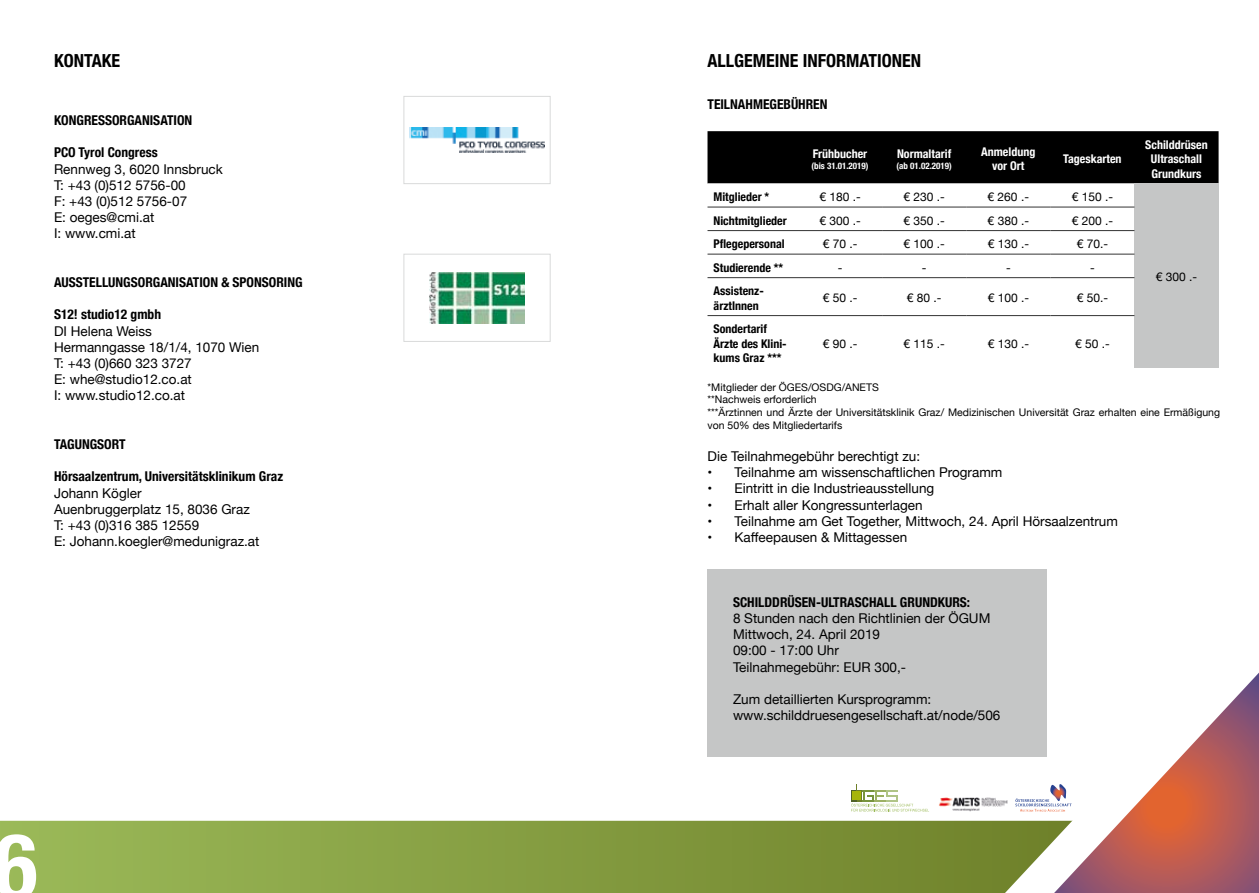
<style>
.page{position:relative;width:1259px;height:893px;background:#fff}
.page>*{position:absolute;margin:0;border:0;box-sizing:border-box;transform-origin:0 0}
.t1{font:700 condensed 90px "Helvetica Neue";color:#fff}
.t2{font:700 condensed 18px "Helvetica Neue";color:#000}
.t3{font:13.5px/16.2px "Helvetica Neue";color:#000}
.t4{font:700 condensed 13.5px "Helvetica Neue";color:#000}
.t5{font:12px "Helvetica Neue";color:#000}
.t6{font:700 condensed 12px/14.4px "Helvetica Neue";color:#000}
.t7{font:700 condensed 12px/14.4px "Helvetica Neue";color:#fff;text-align:center}
.t8{font:10.5px/12.6px "Helvetica Neue";color:#000}
.t9{font:700 condensed 9px "Helvetica Neue";color:#fff}
</style>
<div class="page">
<svg style="left:0;top:821px;width:925px;height:72px;background:#87a044"></svg>
<div style="left:925px;top:820px;width:47px;height:73px;background:#73872f"></div>
<svg style="left:972px;top:672px;width:287px;height:221px"></svg>
<img style="left:939px;top:795px;width:69px;height:17px">
<svg style="left:1015px;top:784px;width:56px;height:28px"></svg>
<svg style="left:851px;top:784px;width:78px;height:28px"></svg>
<div style="left:852px;top:792px;width:8px;height:8px;background:#a6b50a"></div>
<div style="left:707px;top:569px;width:340px;height:188px;background:#c5c6c6"></div>
<div style="left:707px;top:131px;width:511px;height:53px;background:#000"></div>
<svg style="left:707px;top:206px;width:427px;height:111px"></svg>
<div style="left:1134px;top:184px;width:84px;height:184px;background:#c5c6c6"></div>
<hr style="left:707px;top:207px;width:91px;height:1px;background:#333">
<hr style="left:798px;top:207px;width:84px;height:1px;background:#333">
<hr style="left:882px;top:207px;width:84px;height:1px;background:#333">
<hr style="left:966px;top:207px;width:84px;height:1px;background:#333">
<hr style="left:1050px;top:207px;width:84px;height:1px;background:#333">
<hr style="left:707px;top:230px;width:91px;height:1px;background:#333">
<hr style="left:798px;top:230px;width:84px;height:1px;background:#333">
<hr style="left:882px;top:230px;width:84px;height:1px;background:#333">
<hr style="left:966px;top:230px;width:84px;height:1px;background:#333">
<hr style="left:1050px;top:230px;width:84px;height:1px;background:#333">
<hr style="left:707px;top:254px;width:91px;height:1px;background:#333">
<hr style="left:798px;top:254px;width:84px;height:1px;background:#333">
<hr style="left:882px;top:254px;width:84px;height:1px;background:#333">
<hr style="left:966px;top:254px;width:84px;height:1px;background:#333">
<hr style="left:1050px;top:254px;width:84px;height:1px;background:#333">
<hr style="left:707px;top:277px;width:91px;height:1px;background:#333">
<hr style="left:798px;top:277px;width:84px;height:1px;background:#333">
<hr style="left:882px;top:277px;width:84px;height:1px;background:#333">
<hr style="left:966px;top:277px;width:84px;height:1px;background:#333">
<hr style="left:1050px;top:277px;width:84px;height:1px;background:#333">
<hr style="left:707px;top:315px;width:91px;height:1px;background:#333">
<hr style="left:798px;top:315px;width:84px;height:1px;background:#333">
<hr style="left:882px;top:315px;width:84px;height:1px;background:#333">
<hr style="left:966px;top:315px;width:84px;height:1px;background:#333">
<hr style="left:1050px;top:315px;width:84px;height:1px;background:#333">
<img style="left:409px;top:127px;width:135px;height:26px">
<img style="left:429px;top:272px;width:96px;height:51px">
<div style="left:403px;top:254px;width:147px;height:88px;border:1px solid #d9dada"></div>
<div style="left:403px;top:96px;width:147px;height:88px;border:1px solid #d9dada"></div>
<h2 class="t2" style="left:54px;top:45px;width:67px">KONTAKE</h2>
<p class="t4" style="left:54px;top:109px;width:140px">KONGRESSORGANISATION</p>
<p class="t4" style="left:54px;top:141px;width:105px">PCO Tyrol Congress</p>
<p class="t3" style="left:54px;top:162px;width:170px">Rennweg 3, 6020 Innsbruck<br>T: +43 (0)512 5756-00<br>F: +43 (0)512 5756-07<br>E: oeges@cmi.at<br>I: www.cmi.at</p>
<p class="t4" style="left:54px;top:271px;width:250px">AUSSTELLUNGSORGANISATION &amp; SPONSORING</p>
<p class="t4" style="left:54px;top:303px;width:109px">S12! studio12 gmbh</p>
<p class="t3" style="left:54px;top:324px;width:207px">DI Helena Weiss<br>Hermanngasse 18/1/4, 1070 Wien<br>T: +43 (0)660 323 3727<br>E: whe@studio12.co.at<br>I: www.studio12.co.at</p>
<p class="t4" style="left:54px;top:433px;width:73px">TAGUNGSORT</p>
<p class="t4" style="left:54px;top:465px;width:231px">Hörsaalzentrum, Universitätsklinikum Graz</p>
<p class="t3" style="left:54px;top:486px;width:207px">Johann Kögler<br>Auenbruggerplatz 15, 8036 Graz<br>T: +43 (0)316 385 12559<br>E: Johann.koegler@medunigraz.at</p>
<h1 class="t1" style="left:-6px;top:791px;width:45px">6</h1>
<h2 class="t2" style="left:707px;top:45px;width:215px">ALLGEMEINE INFORMATIONEN</h2>
<p class="t4" style="left:707px;top:93px;width:121px">TEILNAHMEGEBÜHREN</p>
<p class="t7" style="left:813px;top:145px;width:56px">Frühbucher</p>
<p class="t9" style="left:811px;top:158px;width:59px">(bis 31.01.2019)</p>
<p class="t7" style="left:897px;top:145px;width:56px">Normaltarif</p>
<p class="t9" style="left:896px;top:158px;width:57px">(ab 01.02.2019)</p>
<p class="t7" style="left:981px;top:144px;width:56px">Anmeldung vor Ort</p>
<p class="t7" style="left:1063px;top:151px;width:60px">Tageskarten</p>
<p class="t6" style="left:713px;top:189px;width:57px">Mitglieder *</p>
<p class="t5" style="left:819px;top:188px;width:43px">€ 180 .-</p>
<p class="t5" style="left:903px;top:188px;width:43px">€ 230 .-</p>
<p class="t5" style="left:987px;top:188px;width:43px">€ 260 .-</p>
<p class="t5" style="left:1071px;top:188px;width:43px">€ 150 .-</p>
<p class="t7" style="left:1145px;top:136px;width:64px">Schilddrüsen<br>Ultraschall<br>Grundkurs</p>
<p class="t6" style="left:713px;top:212px;width:75px">Nichtmitglieder</p>
<p class="t5" style="left:819px;top:212px;width:43px">€ 300 .-</p>
<p class="t5" style="left:903px;top:212px;width:43px">€ 350 .-</p>
<p class="t5" style="left:987px;top:212px;width:43px">€ 380 .-</p>
<p class="t5" style="left:1071px;top:212px;width:43px">€ 200 .-</p>
<p class="t6" style="left:713px;top:236px;width:73px">Pflegepersonal</p>
<p class="t5" style="left:823px;top:235px;width:36px">€ 70 .-</p>
<p class="t5" style="left:903px;top:235px;width:43px">€ 100 .-</p>
<p class="t5" style="left:987px;top:235px;width:43px">€ 130 .-</p>
<p class="t5" style="left:1076px;top:235px;width:33px">€ 70.-</p>
<p class="t6" style="left:713px;top:259px;width:71px">Studierende **</p>
<p class="t5" style="left:838px;top:259px;width:6px">-</p>
<p class="t5" style="left:922px;top:259px;width:6px">-</p>
<p class="t5" style="left:1006px;top:259px;width:6px">-</p>
<p class="t5" style="left:1090px;top:259px;width:6px">-</p>
<p class="t6" style="left:713px;top:283px;width:52px">Assistenz&shy;ärztInnen</p>
<p class="t5" style="left:823px;top:289px;width:36px">€ 50 .-</p>
<p class="t5" style="left:907px;top:289px;width:36px">€ 80 .-</p>
<p class="t5" style="left:987px;top:289px;width:43px">€ 100 .-</p>
<p class="t5" style="left:1076px;top:289px;width:33px">€ 50.-</p>
<p class="t6" style="left:713px;top:321px;width:75px">Sondertarif<br>Ärzte des Klini&shy;kums Graz ***</p>
<p class="t5" style="left:1156px;top:268px;width:43px">€ 300 .-</p>
<p class="t5" style="left:823px;top:335px;width:36px">€ 90 .-</p>
<p class="t5" style="left:903px;top:335px;width:43px">€ 115 .-</p>
<p class="t5" style="left:987px;top:335px;width:43px">€ 130 .-</p>
<p class="t5" style="left:1075px;top:335px;width:36px">€ 50 .-</p>
<p class="t8" style="left:707px;top:381px;width:514px">*Mitglieder der ÖGES/OSDG/ANETS<br>**Nachweis erforderlich<br>***Ärztinnen und Ärzte der Universitätsklinik Graz/ Medizinischen Universität Graz erhalten eine Ermäßigung von 50% des Mitgliedertarifs</p>
<p class="t3" style="left:707px;top:449px;width:214px">Die Teilnahmegebühr berechtigt zu:</p>
<p class="t3" style="left:707px;top:465px;width:296px">• Teilnahme am wissenschaftlichen Programm</p>
<p class="t3" style="left:707px;top:481px;width:228px">• Eintritt in die Industrieausstellung</p>
<p class="t3" style="left:707px;top:497px;width:217px">• Erhalt aller Kongressunterlagen</p>
<p class="t3" style="left:707px;top:514px;width:412px">• Teilnahme am Get Together, Mittwoch, 24. April Hörsaalzentrum</p>
<p class="t3" style="left:707px;top:530px;width:201px">• Kaffeepausen &amp; Mittagessen</p>
<p class="t4" style="left:733px;top:591px;width:239px">SCHILDDRÜSEN-ULTRASCHALL GRUNDKURS:</p>
<p class="t3" style="left:733px;top:611px;width:259px">8 Stunden nach den Richtlinien der ÖGUM<br>Mittwoch, 24. April 2019<br>09:00 - 17:00 Uhr<br>Teilnahmegebühr: EUR 300,-</p>
<p class="t3" style="left:733px;top:692px;width:269px">Zum detaillierten Kursprogramm: www.schilddruesengesellschaft.at/node/506</p>
</div>
